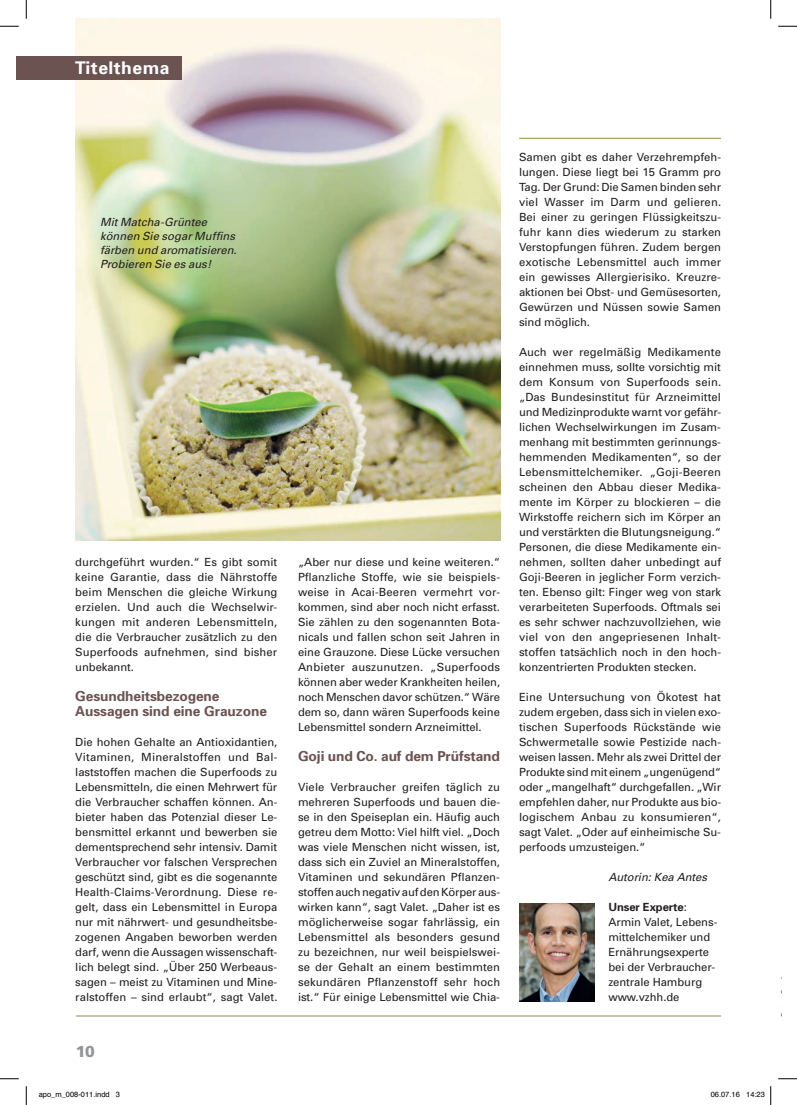
<style>
.page{position:relative;width:797px;height:1105px;background:#fff}
.page>*{position:absolute;margin:0;border:0;box-sizing:border-box;transform-origin:0 0}
.t1{font:700 17.5px "Univers";letter-spacing:.03em;color:#fff}
.t2{font:900 15.75px "Frutiger";color:#939598}
.t3{font:700 13.75px/15px "Univers";letter-spacing:-.005em;color:#6b5351}
.t4{font:11.25px/15px "Univers";letter-spacing:-.005em;color:#231f20;text-align:justify}
.t5{font:italic 11.25px/13.8px "Univers";color:#231f20}
.t6{font:7.5px "Helvetica";color:#000}
.s1{font-weight:700}
</style>
<div class="page">
<img style="left:76px;top:18px;width:424px;height:522px">
<div style="left:16px;top:56px;width:165px;height:24px;background:#6b5351"></div>
<hr style="left:519px;top:138px;width:202px;height:1px;background:#918f4e">
<hr style="left:76px;top:1016px;width:645px;height:1px;background:#918f4e">
<img style="left:519px;top:903px;width:75px;height:98px">
<svg style="left:0;top:25px;width:19px;height:2px"></svg>
<svg style="left:778px;top:25px;width:19px;height:2px"></svg>
<svg style="left:0;top:1078px;width:19px;height:1px"></svg>
<svg style="left:778px;top:1078px;width:19px;height:1px"></svg>
<svg style="left:25px;top:0;width:2px;height:19px"></svg>
<svg style="left:25px;top:1086px;width:2px;height:19px"></svg>
<svg style="left:770px;top:0;width:1px;height:19px"></svg>
<svg style="left:770px;top:1086px;width:1px;height:19px"></svg>
<h1 class="t1" style="left:75px;top:58px;width:96px">Titelthema</h1>
<p class="t5" style="left:100px;top:216px;width:138px">Mit Matcha-Grüntee können Sie sogar Muffins färben und aromatisieren.<br>Probieren Sie es aus!</p>
<p class="t4" style="left:75px;top:555px;width:204px">durchgeführt wurden.“ Es gibt somit keine Garantie, dass die Nährstoffe beim Menschen die gleiche Wirkung erzielen. Und auch die Wechselwir&shy;kungen mit anderen Lebensmitteln, die die Verbraucher zusätzlich zu den Superfoods aufnehmen, sind bisher unbekannt.</p>
<p class="t3" style="left:75px;top:689px;width:193px">Gesundheitsbezogene<br>Aussagen sind eine Grauzone</p>
<p class="t4" style="left:75px;top:735px;width:204px">Die hohen Gehalte an Antioxidantien, Vitaminen, Mineralstoffen und Bal&shy;laststoffen machen die Superfoods zu Lebensmitteln, die einen Mehrwert für die Verbraucher schaffen können. An&shy;bieter haben das Potenzial dieser Le&shy;bensmittel erkannt und bewerben sie dementsprechend sehr intensiv. Damit Verbraucher vor falschen Versprechen geschützt sind, gibt es die sogenannte Health-Claims-Verordnung. Diese re&shy;gelt, dass ein Lebensmittel in Europa nur mit nährwert- und gesundheitsbe&shy;zogenen Angaben beworben werden darf, wenn die Aussagen wissenschaft&shy;lich belegt sind. „Über 250 Werbeaus&shy;sagen – meist zu Vitaminen und Mine&shy;ralstoffen – sind erlaubt“, sagt Valet.</p>
<h2 class="t2" style="left:76px;top:1042px;width:20px">10</h2>
<p class="t4" style="left:298px;top:555px;width:204px">„Aber nur diese und keine weiteren.“ Pflanzliche Stoffe, wie sie beispiels&shy;weise in Acai-Beeren vermehrt vor&shy;kommen, sind aber noch nicht erfasst.<br>Sie zählen zu den sogenannten Bota&shy;nicals und fallen schon seit Jahren in eine Grauzone. Diese Lücke versuchen Anbieter auszunutzen. „Superfoods können aber weder Krankheiten heilen, noch Menschen davor schützen.“ Wäre dem so, dann wären Superfoods keine Lebensmittel sondern Arzneimittel.</p>
<p class="t3" style="left:298px;top:749px;width:203px">Goji und Co. auf dem Prüfstand</p>
<p class="t4" style="left:298px;top:780px;width:204px">Viele Verbraucher greifen täglich zu mehreren Superfoods und bauen die&shy;se in den Speiseplan ein. Häufig auch getreu dem Motto: Viel hilft viel. „Doch was viele Menschen nicht wissen, ist, dass sich ein Zuviel an Mineralstoffen, Vitaminen und sekundären Pflanzen&shy;stoffen auch negativ auf den Körper aus&shy;wirken kann“, sagt Valet. „Daher ist es möglicherweise sogar fahrlässig, ein Lebensmittel als besonders gesund zu bezeichnen, nur weil beispielswei&shy;se der Gehalt an einem bestimmten sekundären Pflanzenstoff sehr hoch ist.“ Für einige Lebensmittel wie Chia-</p>
<p class="t4" style="left:519px;top:150px;width:204px">Samen gibt es daher Verzehrempfeh&shy;lungen. Diese liegt bei 15 Gramm pro Tag. Der Grund: Die Samen binden sehr viel Wasser im Darm und gelieren.<br>Bei einer zu geringen Flüssigkeitszu&shy;fuhr kann dies wiederum zu starken Verstopfungen führen. Zudem bergen exotische Lebensmittel auch immer ein gewisses Allergierisiko. Kreuzre&shy;aktionen bei Obst- und Gemüsesorten, Gewürzen und Nüssen sowie Samen sind möglich.</p>
<p class="t4" style="left:519px;top:345px;width:204px">Auch wer regelmäßig Medikamente einnehmen muss, sollte vorsichtig mit dem Konsum von Superfoods sein. „Das Bundesinstitut für Arzneimittel und Medizinprodukte warnt vor gefähr&shy;lichen Wechselwirkungen im Zusam&shy;menhang mit bestimmten gerinnungs&shy;hemmenden Medikamenten“, so der Lebensmittelchemiker. „Goji-Beeren scheinen den Abbau dieser Medika&shy;mente im Körper zu blockieren – die Wirkstoffe reichern sich im Körper an und verstärkten die Blutungsneigung.“ Personen, die diese Medikamente ein&shy;nehmen, sollten daher unbedingt auf Goji-Beeren in jeglicher Form verzich&shy;ten. Ebenso gilt: Finger weg von stark verarbeiteten Superfoods. Oftmals sei es sehr schwer nachzuvollziehen, wie viel von den angepriesenen Inhalt&shy;stoffen tatsächlich noch in den hoch&shy;konzentrierten Produkten stecken.</p>
<p class="t4" style="left:519px;top:690px;width:204px">Eine Untersuchung von Ökotest hat zudem ergeben, dass sich in vielen exo&shy;tischen Superfoods Rückstände wie Schwermetalle sowie Pestizide nach&shy;weisen lassen. Mehr als zwei Drittel der Produkte sind mit einem „ungenügend“ oder „mangelhaft“ durchgefallen. „Wir empfehlen daher, nur Produkte aus bio&shy;logischem Anbau zu konsumieren“, sagt Valet. „Oder auf einheimische Su&shy;perfoods umzusteigen.“</p>
<p class="t5" style="left:608px;top:870px;width:100px">Autorin: Kea Antes</p>
<p class="t4" style="left:608px;top:900px;width:110px;text-align:left"><span class="s1">Unser Experte</span>:<br>Armin Valet, Lebens&shy;mittelchemiker und<br>Ernährungsexperte bei der Verbraucher&shy;zentrale Hamburg www.vzhh.de</p>
<p class="t6" style="left:39px;top:1089px;width:83px">apo_m_008-011.indd 3</p>
<p class="t6" style="left:710px;top:1089px;width:56px">06.07.16 14:23</p>
</div>
